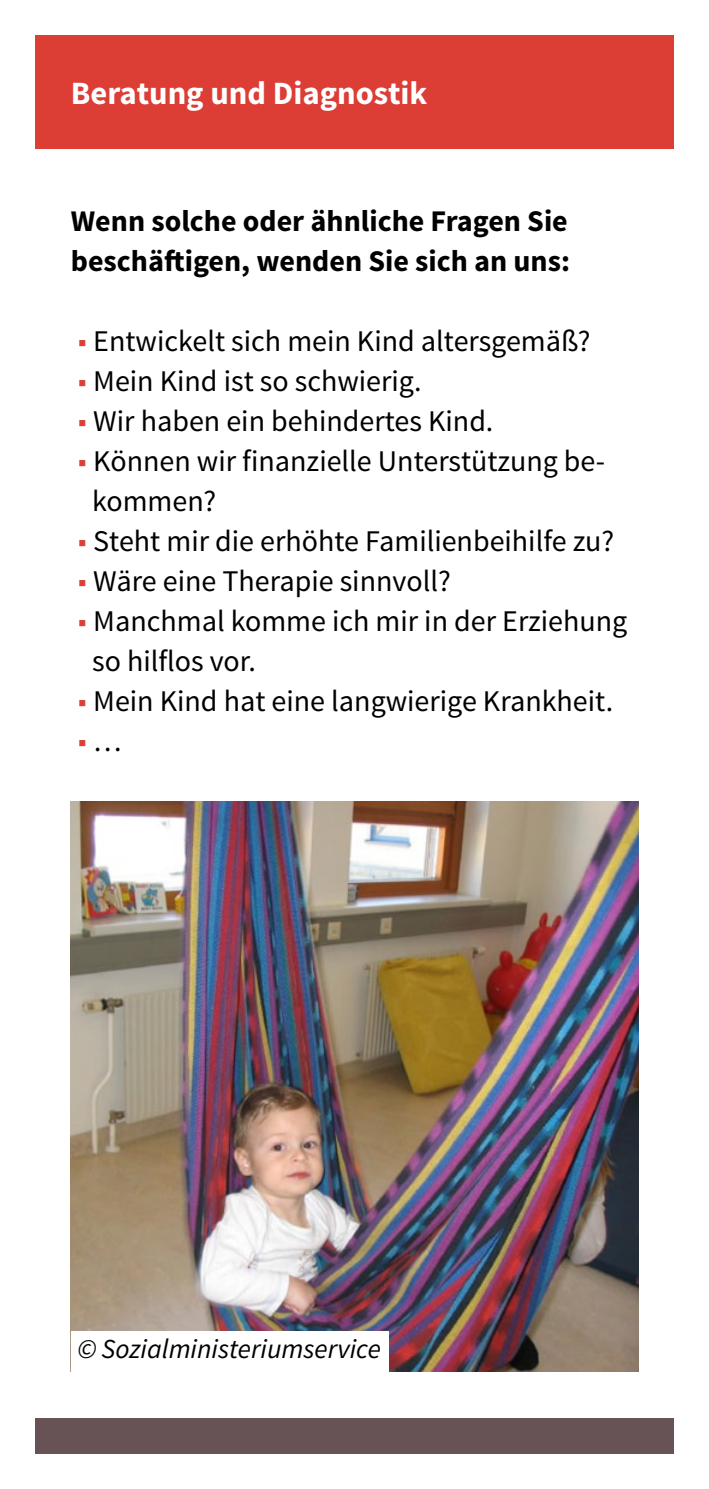
<style>
.page{position:relative;width:709px;height:1489px;background:#fff}
.page>*{position:absolute;margin:0;border:0;box-sizing:border-box;transform-origin:0 0}
.Kopfzeile_bei_100{font:700 32.5px "Source Sans Pro";color:#fff}
.t1{font:30px/40px "Source Sans Pro";color:#000}
.Zwischenüberschrift{font:700 30px/40px "Source Sans Pro";color:#000}
.t2{font:30px "Source Sans Pro";color:#dc3d35}
.t3{font:italic 27.5px "Source Sans Pro";color:#000}
.s1{color:#dc3d35}
.s2{color:#000}
</style>
<div class="page">
<div style="left:35px;top:1417px;width:638px;height:36px;background:#675255"></div>
<div style="left:35px;top:35px;width:638px;height:114px;background:#dc3d35"></div>
<img style="left:71px;top:802px;width:567px;height:568px">
<div style="left:71px;top:1330px;width:317px;height:42px;background:#fff"></div>
<h1 class="Kopfzeile_bei_100" style="left:71px;top:73px;width:358px">Beratung und Diagnostik</h1>
<h2 class="Zwischenüberschrift" style="left:71px;top:202px;width:500px">Wenn solche oder ähnliche Fragen Sie beschäftigen, wenden Sie sich an uns:</h2>
<p class="t1" style="left:78px;top:321px;width:514px"><span class="s1">■</span> Entwickelt sich mein Kind altersgemäß?</p>
<p class="t1" style="left:78px;top:361px;width:345px"><span class="s1">■</span> Mein Kind ist so schwierig.</p>
<p class="t1" style="left:78px;top:401px;width:417px"><span class="s1">■</span> Wir haben ein behindertes Kind.</p>
<p class="t1" style="left:92px;top:441px;width:514px;text-indent:-14px"><span class="s1">■</span> Können wir finanzielle Unterstützung be&shy;kommen?</p>
<p class="t1" style="left:78px;top:521px;width:538px"><span class="s1">■</span> Steht mir die erhöhte Familienbeihilfe zu?</p>
<p class="t1" style="left:78px;top:561px;width:374px"><span class="s1">■</span> Wäre eine Therapie sinnvoll?</p>
<p class="t1" style="left:92px;top:601px;width:536px;text-indent:-14px"><span class="s1">■</span> Manchmal komme ich mir in der Erziehung so hilflos vor.</p>
<p class="t1" style="left:78px;top:681px;width:537px"><span class="s1">■</span> Mein Kind hat eine langwierige Krankheit.</p>
<p class="t2" style="left:78px;top:722px;width:45px">■<span class="s2">…</span></p>
<p class="t3" style="left:78px;top:1332px;width:304px">© Sozialministeriumservice</p>
</div>
